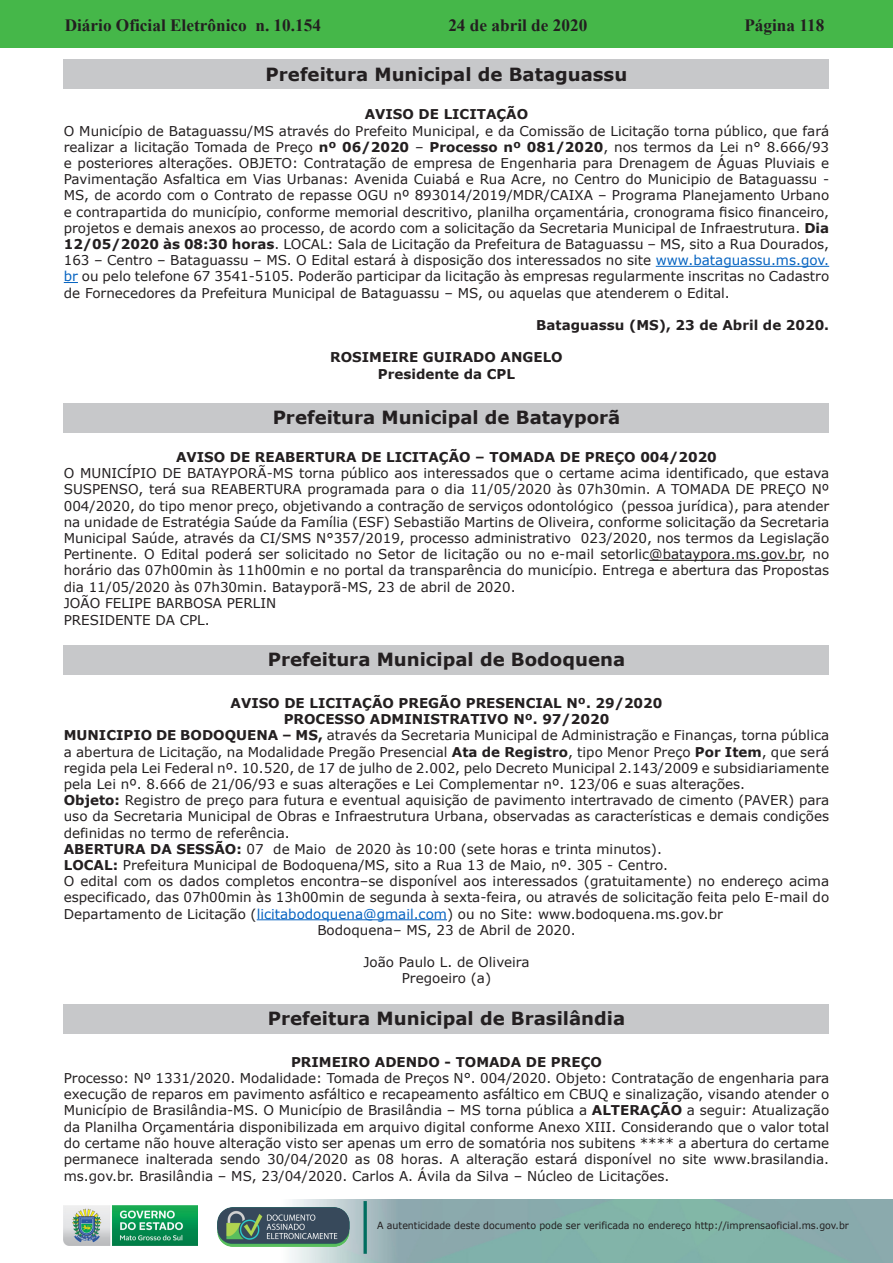
<style>
.page{position:relative;width:893px;height:1263px;background:#fff}
.page>*{position:absolute;margin:0;border:0;box-sizing:border-box;transform-origin:0 0}
.t1{font:700 18.15px "Verdana";color:#231f20}
.t2{font:700 17.25px "Times New Roman";color:#231f20}
.t3{font:13.5px/16.2px "Verdana";color:#231f20;text-align:justify}
.t4{font:700 13.5px/16.2px "Verdana";color:#231f20;text-align:center}
.t5{font:9.9px "Verdana";color:#231f20;scale:.95 1}
.s1{font-weight:700}
.s2{color:#0563c1}
</style>
<div class="page">
<div style="left:0;top:0;width:893px;height:48px;background:#45b749"></div>
<img style="left:63px;top:1199px;width:830px;height:64px">
<img style="left:364px;top:1202px;width:2px;height:51px">
<img style="left:218px;top:1207px;width:132px;height:39px">
<img style="left:64px;top:1205px;width:134px;height:41px">
<hr style="left:656px;top:266px;width:173px;height:1px;background:#0563c1">
<svg style="left:64px;top:282px;width:14px;height:1px"></svg>
<hr style="left:649px;top:560px;width:152px;height:1px;background:#231f20">
<hr style="left:257px;top:919px;width:190px;height:1px;background:#0563c1">
<div style="left:64px;top:60px;width:765px;height:29px;background:#c7c8ca"></div>
<div style="left:64px;top:403px;width:765px;height:30px;background:#c7c8ca"></div>
<div style="left:64px;top:645px;width:765px;height:30px;background:#c7c8ca"></div>
<div style="left:64px;top:1004px;width:765px;height:30px;background:#c7c8ca"></div>
<p class="t2" style="left:65px;top:13px;width:258px">Diário Oficial Eletrônico n. 10.154</p>
<p class="t2" style="left:448px;top:13px;width:140px">24 de abril de 2020</p>
<p class="t2" style="left:744px;top:13px;width:82px">Página 118</p>
<h1 class="t1" style="left:266px;top:61px;width:363px">Prefeitura Municipal de Bataguassu</h1>
<p class="t4" style="left:365px;top:106px;width:165px">AVISO DE LICITAÇÃO</p>
<p class="t3" style="left:64px;top:122px;width:767px">O Município de Bataguassu/MS através do Prefeito Municipal, e da Comissão de Licitação torna público, que fará realizar a licitação Tomada de Preço <span class="s1">nº 06/2020</span> – <span class="s1">Processo nº 081/2020</span>, nos termos da Lei n° 8.666/93 e posteriores alterações. OBJETO: Contratação de empresa de Engenharia para Drenagem de Águas Pluviais e Pavimentação Asfaltica em Vias Urbanas: Avenida Cuiabá e Rua Acre, no Centro do Municipio de Bataguassu - MS, de acordo com o Contrato de repasse OGU nº 893014/2019/MDR/CAIXA – Programa Planejamento Urbano e contrapartida do município, conforme memorial descritivo, planilha orçamentária, cronograma fisico financeiro, projetos e demais anexos ao processo, de acordo com a solicitação da Secretaria Municipal de Infraestrutura. <span class="s1">Dia 12/05/2020 às 08:30 horas</span>. LOCAL: Sala de Licitação da Prefeitura de Bataguassu – MS, sito a Rua Dourados, 163 – Centro – Bataguassu – MS. O Edital estará à disposição dos interessados no site <span class="s2">www.bataguassu.ms.gov. br</span> ou pelo telefone 67 3541-5105. Poderão participar da licitação às empresas regularmente inscritas no Cadastro de Fornecedores da Prefeitura Municipal de Bataguassu – MS, ou aquelas que atenderem o Edital.</p>
<p class="t4" style="left:536px;top:317px;width:294px">Bataguassu (MS), 23 de Abril de 2020.</p>
<p class="t4" style="left:330px;top:349px;width:234px">ROSIMEIRE GUIRADO ANGELO<br>Presidente da CPL</p>
<h1 class="t1" style="left:273px;top:405px;width:349px">Prefeitura Municipal de Batayporã</h1>
<p class="t4" style="left:176px;top:449px;width:542px">AVISO DE REABERTURA DE LICITAÇÃO – TOMADA DE PREÇO 004/2020</p>
<p class="t3" style="left:64px;top:465px;width:767px;text-align:left">O MUNICÍPIO DE BATAYPORÃ-MS torna público aos interessados que o certame acima identificado, que estava SUSPENSO, terá sua REABERTURA programada para o dia 11/05/2020 às 07h30min. A TOMADA DE PREÇO Nº 004/2020, do tipo menor preço, objetivando a contração de serviços odontológico (pessoa jurídica), para atender na unidade de Estratégia Saúde da Família (ESF) Sebastião Martins de Oliveira, conforme solicitação da Secretaria Municipal Saúde, através da CI/SMS N°357/2019, processo administrativo 023/2020, nos termos da Legislação Pertinente. O Edital poderá ser solicitado no Setor de licitação ou no e-mail setorlic@bataypora.ms.gov.br, no horário das 07h00min às 11h00min e no portal da transparência do município. Entrega e abertura das Propostas dia 11/05/2020 às 07h30min. Batayporã-MS, 23 de abril de 2020.<br>JOÃO FELIPE BARBOSA PERLIN<br>PRESIDENTE DA CPL.</p>
<h1 class="t1" style="left:268px;top:647px;width:359px">Prefeitura Municipal de Bodoquena</h1>
<p class="t4" style="left:231px;top:695px;width:433px">AVISO DE LICITAÇÃO PREGÃO PRESENCIAL Nº. 29/2020</p>
<p class="t4" style="left:284px;top:711px;width:327px">PROCESSO ADMINISTRATIVO Nº. 97/2020</p>
<p class="t3" style="left:64px;top:727px;width:767px"><span class="s1">MUNICIPIO DE BODOQUENA – MS,</span> através da Secretaria Municipal de Administração e Finanças, torna pública</p>
<p class="t3" style="left:64px;top:743px;width:767px">a abertura de Licitação, na Modalidade Pregão Presencial <span class="s1">Ata de Registro</span>, tipo Menor Preço <span class="s1">Por Item</span>, que será</p>
<p class="t3" style="left:64px;top:760px;width:767px">regida pela Lei Federal nº. 10.520, de 17 de julho de 2.002, pelo Decreto Municipal 2.143/2009 e subsidiariamente</p>
<p class="t3" style="left:64px;top:776px;width:683px">pela Lei nº. 8.666 de 21/06/93 e suas alterações e Lei Complementar nº. 123/06 e suas alterações.</p>
<p class="t3" style="left:64px;top:792px;width:767px"><span class="s1">Objeto:</span> Registro de preço para futura e eventual aquisição de pavimento intertravado de cimento (PAVER) para</p>
<p class="t3" style="left:64px;top:808px;width:767px">uso da Secretaria Municipal de Obras e Infraestrutura Urbana, observadas as características e demais condições</p>
<p class="t3" style="left:64px;top:824px;width:228px">definidas no termo de referência.</p>
<p class="t3" style="left:64px;top:841px;width:600px"><span class="s1">ABERTURA DA SESSÃO:</span> 07 de Maio de 2020 às 10:00 (sete horas e trinta minutos).</p>
<p class="t3" style="left:64px;top:857px;width:606px"><span class="s1">LOCAL:</span> Prefeitura Municipal de Bodoquena/MS, sito a Rua 13 de Maio, nº. 305 - Centro.</p>
<p class="t3" style="left:64px;top:873px;width:767px">O edital com os dados completos encontra–se disponível aos interessados (gratuitamente) no endereço acima</p>
<p class="t3" style="left:64px;top:889px;width:767px">especificado, das 07h00min às 13h00min de segunda à sexta-feira, ou através de solicitação feita pelo E-mail do</p>
<p class="t3" style="left:64px;top:905px;width:661px">Departamento de Licitação (<span class="s2">licitabodoquena@gmail.com</span>) ou no Site: www.bodoquena.ms.gov.br</p>
<p class="t3" style="left:317px;top:922px;width:260px">Bodoquena– MS, 23 de Abril de 2020.</p>
<p class="t3" style="left:363px;top:954px;width:168px;text-align:center">João Paulo L. de Oliveira<br>Pregoeiro (a)</p>
<h1 class="t1" style="left:268px;top:1006px;width:359px">Prefeitura Municipal de Brasilândia</h1>
<p class="t4" style="left:291px;top:1053px;width:312px">PRIMEIRO ADENDO - TOMADA DE PREÇO</p>
<p class="t3" style="left:64px;top:1070px;width:767px">Processo: Nº 1331/2020. Modalidade: Tomada de Preços N°. 004/2020. Objeto: Contratação de engenharia para execução de reparos em pavimento asfáltico e recapeamento asfáltico em CBUQ e sinalização, visando atender o Município de Brasilândia-MS. O Município de Brasilândia – MS torna pública a <span class="s1">ALTERAÇÃO</span> a seguir: Atualização da Planilha Orçamentária disponibilizada em arquivo digital conforme Anexo XIII. Considerando que o valor total do certame não houve alteração visto ser apenas um erro de somatória nos subitens **** a abertura do certame permanece inalterada sendo 30/04/2020 as 08 horas. A alteração estará disponível no site www.brasilandia. ms.gov.br. Brasilândia – MS, 23/04/2020. Carlos A. Ávila da Silva – Núcleo de Licitações.</p>
<p class="t5" style="left:377px;top:1219px;width:498px">A autenticidade deste documento pode ser verificada no endereço http://imprensaoficial.ms.gov.br</p>
</div>
